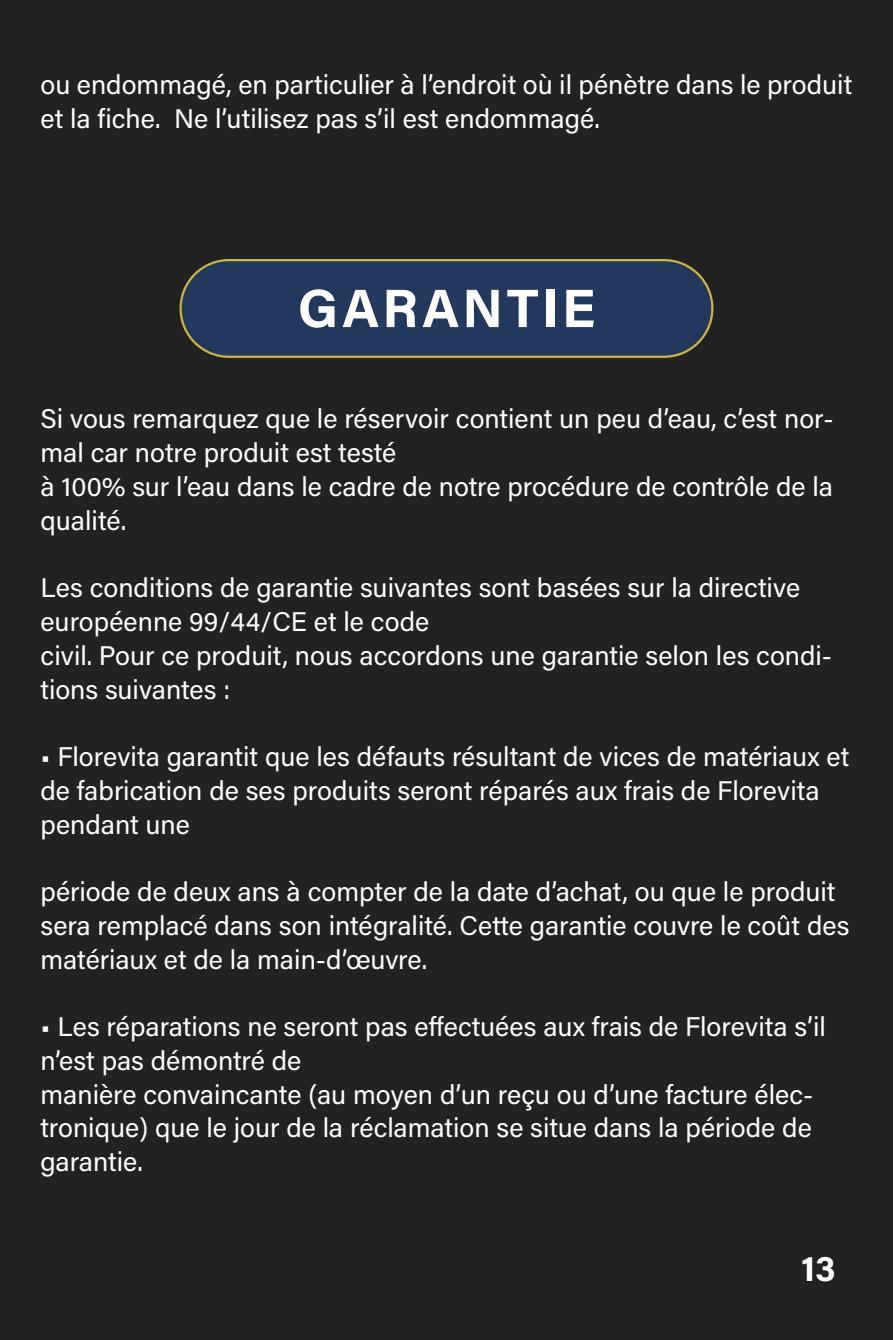
<style>
.page{position:relative;width:893px;height:1340px;background:#fff}
.page>*{position:absolute;margin:0;border:0;box-sizing:border-box;transform-origin:0 0}
.t1{font:700 54px "Acumin Pro";letter-spacing:.06em;color:#fff}
.t2{font:700 36px "Acumin Pro";color:#fff}
.t3{font:27px/33.8px "Acumin Pro";color:#fff}
</style>
<div class="page">
<div style="left:0;top:0;width:893px;height:1339px;background:#222"></div>
<div style="left:181px;top:260px;width:531px;height:97px;background:#22395d;border-radius:48px"></div>
<div style="left:179px;top:259px;width:534px;height:99px;border:2px solid #cdb342;border-radius:48px"></div>
<p class="t3" style="left:40px;top:67px;width:813px">ou endommagé, en particulier à l’endroit où il pénètre dans le produit et la fiche. Ne l’utilisez pas s’il est endommagé.</p>
<p class="t1" style="left:298px;top:270px;width:299px">GARANTIE</p>
<p class="t3" style="left:40px;top:401px;width:795px">Si vous remarquez que le réservoir contient un peu d’eau, c’est nor&shy;mal car notre produit est testé</p>
<p class="t3" style="left:40px;top:468px;width:794px">à 100% sur l’eau dans le cadre de notre procédure de contrôle de la qualité.</p>
<p class="t3" style="left:40px;top:570px;width:761px">Les conditions de garantie suivantes sont basées sur la directive européenne 99/44/CE et le code</p>
<p class="t3" style="left:40px;top:637px;width:793px">civil. Pour ce produit, nous accordons une garantie selon les condi&shy;tions suivantes :</p>
<p class="t3" style="left:40px;top:738px;width:810px">• Florevita garantit que les défauts résultant de vices de matériaux et de fabrication de ses produits seront réparés aux frais de Florevita pendant une</p>
<p class="t3" style="left:40px;top:873px;width:811px">période de deux ans à compter de la date d’achat, ou que le produit sera remplacé dans son intégralité. Cette garantie couvre le coût des matériaux et de la main-d’œuvre.</p>
<p class="t3" style="left:40px;top:1008px;width:787px">• Les réparations ne seront pas effectuées aux frais de Florevita s’il n’est pas démontré de</p>
<p class="t3" style="left:40px;top:1076px;width:774px;text-align:justify">manière convaincante (au moyen d’un reçu ou d’une facture élec&shy;tronique) que le jour de la réclamation se situe dans la période de garantie.</p>
<p class="t2" style="left:801px;top:1243px;width:36px">13</p>
</div>
